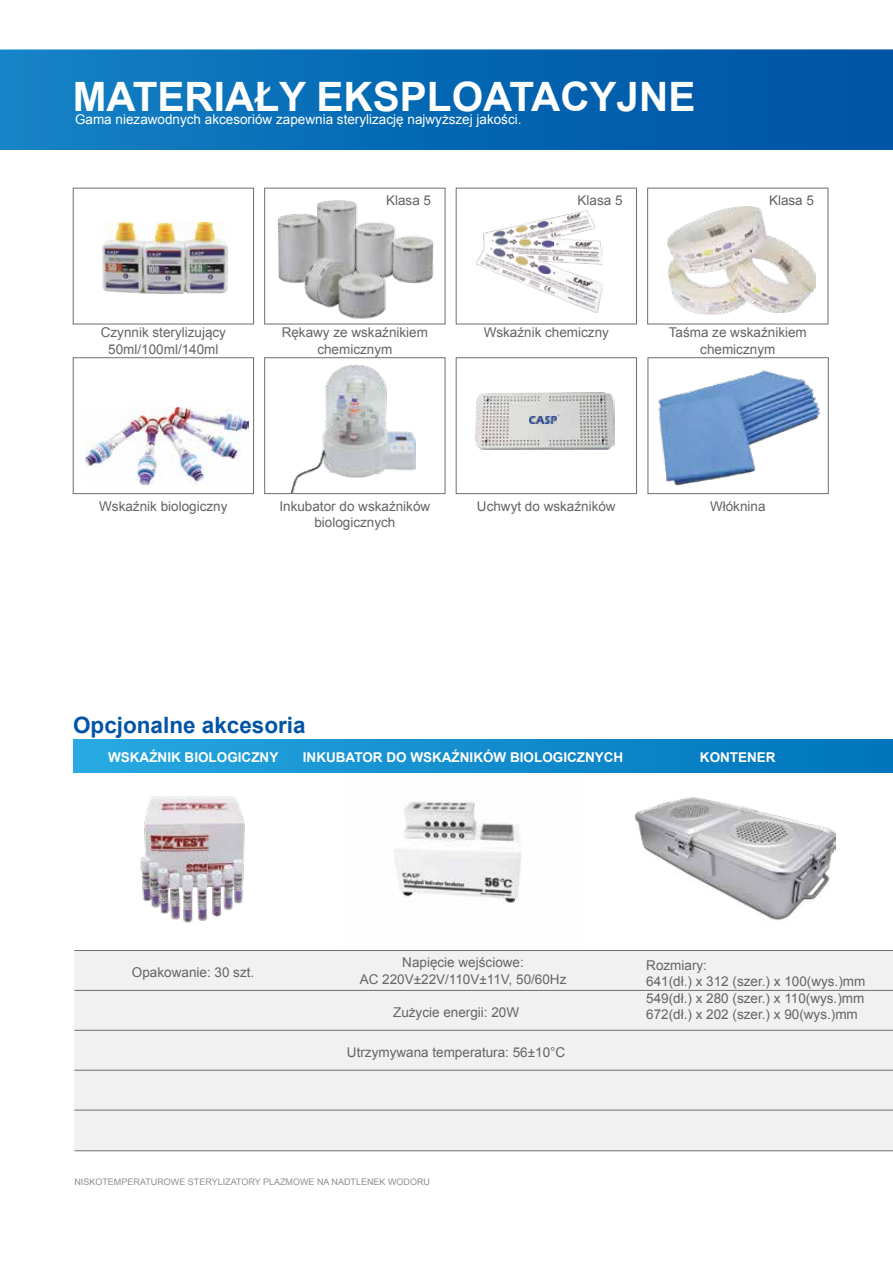
<style>
.page{position:relative;width:893px;height:1263px;background:#fff}
.page>*{position:absolute;margin:0;border:0;box-sizing:border-box;transform-origin:0 0}
.t1{font:700 40.5px "Arial";color:#fff}
.t2{font:700 22.5px "Arial";color:#0054a6}
.t3{font:13.5px/16.2px "Arial";color:#636466;text-align:center}
.t4{font:13.5px "Arial";color:#fff}
.t5{font:700 13.5px "Arial";color:#fff}
.t6{font:9px "Arial";color:#8d9090}
</style>
<div class="page">
<div style="left:74px;top:950px;width:819px;height:200px;background:#f1f1f2"></div>
<div style="left:73px;top:740px;width:820px;height:32px;background:linear-gradient(to right,#28a9e1,#0073bb)"></div>
<hr style="left:74px;top:950px;width:819px;height:1px;background:#6d6e71">
<hr style="left:74px;top:990px;width:819px;height:1px;background:#6d6e71">
<hr style="left:74px;top:1030px;width:819px;height:1px;background:#6d6e71">
<hr style="left:74px;top:1070px;width:819px;height:1px;background:#6d6e71">
<hr style="left:74px;top:1110px;width:819px;height:1px;background:#6d6e71">
<hr style="left:74px;top:1150px;width:819px;height:1px;background:#6d6e71">
<div style="left:0;top:50px;width:893px;height:99px;background:linear-gradient(to right,#1181c4,#0050a2)"></div>
<div style="left:73px;top:188px;width:181px;height:136px;background:#fff;border:1px solid #6d6e71"></div>
<div style="left:456px;top:188px;width:181px;height:136px;background:#fff;border:1px solid #6d6e71"></div>
<img style="left:277px;top:200px;width:157px;height:119px">
<div style="left:264px;top:188px;width:181px;height:136px;border:1px solid #6d6e71"></div>
<div style="left:647px;top:188px;width:181px;height:136px;background:#fff;border:1px solid #6d6e71"></div>
<div style="left:73px;top:357px;width:181px;height:137px;background:#fff;border:1px solid #6d6e71"></div>
<div style="left:264px;top:357px;width:181px;height:137px;background:#fff;border:1px solid #6d6e71"></div>
<div style="left:456px;top:357px;width:181px;height:137px;background:#fff;border:1px solid #6d6e71"></div>
<img style="left:658px;top:370px;width:162px;height:116px">
<div style="left:648px;top:357px;width:181px;height:137px;border:1px solid #6d6e71"></div>
<img style="left:103px;top:222px;width:125px;height:72px">
<img style="left:85px;top:408px;width:163px;height:77px">
<img style="left:290px;top:364px;width:125px;height:129px">
<img style="left:667px;top:206px;width:148px;height:109px">
<img style="left:476px;top:210px;width:126px;height:103px">
<img style="left:494px;top:222px;width:60px;height:51px">
<img style="left:140px;top:796px;width:105px;height:127px">
<img style="left:394px;top:800px;width:128px;height:104px">
<img style="left:475px;top:393px;width:139px;height:56px">
<img style="left:529px;top:416px;width:28px;height:8px">
<img style="left:635px;top:798px;width:200px;height:119px">
<h1 class="t1" style="left:73px;top:70px;width:624px">MATERIAŁY EKSPLOATACYJNE</h1>
<p class="t4" style="left:75px;top:110px;width:448px">Gama niezawodnych akcesoriów zapewnia sterylizację najwyższej jakości.</p>
<p class="t3" style="left:386px;top:193px;width:47px">Klasa 5</p>
<p class="t3" style="left:578px;top:193px;width:47px">Klasa 5</p>
<p class="t3" style="left:769px;top:193px;width:47px">Klasa 5</p>
<p class="t3" style="left:101px;top:325px;width:127px">Czynnik sterylizujący<br>50ml/100ml/140ml</p>
<p class="t3" style="left:282px;top:325px;width:148px">Rękawy ze wskaźnikiem chemicznym</p>
<p class="t3" style="left:484px;top:325px;width:127px">Wskaźnik chemiczny</p>
<p class="t3" style="left:669px;top:325px;width:140px">Taśma ze wskaźnikiem chemicznym</p>
<p class="t3" style="left:99px;top:498px;width:130px">Wskaźnik biologiczny</p>
<p class="t3" style="left:279px;top:498px;width:152px">Inkubator do wskaźników biologicznych</p>
<p class="t3" style="left:477px;top:498px;width:140px">Uchwyt do wskaźników</p>
<p class="t3" style="left:710px;top:498px;width:57px">Włóknina</p>
<h2 class="t2" style="left:73px;top:710px;width:234px">Opcjonalne akcesoria</h2>
<p class="t5" style="left:108px;top:748px;width:172px">WSKAŹNIK BIOLOGICZNY</p>
<p class="t5" style="left:303px;top:748px;width:322px">INKUBATOR DO WSKAŹNIKÓW BIOLOGICZNYCH</p>
<p class="t5" style="left:700px;top:748px;width:77px">KONTENER</p>
<p class="t3" style="left:132px;top:964px;width:124px">Opakowanie: 30 szt.</p>
<p class="t3" style="left:360px;top:955px;width:208px">Napięcie wejściowe:<br>AC 220V±22V/110V±11V, 50/60Hz</p>
<p class="t3" style="left:393px;top:1004px;width:128px">Zużycie energii: 20W</p>
<p class="t3" style="left:347px;top:1044px;width:220px">Utrzymywana temperatura: 56±10°C</p>
<p class="t6" style="left:74px;top:1176px;width:357px">NISKOTEMPERATUROWE STERYLIZATORY PLAZMOWE NA NADTLENEK WODORU</p>
<p class="t3" style="left:646px;top:957px;width:221px;text-align:left">Rozmiary:<br>641(dł.) x 312 (szer.) x 100(wys.)mm<br>549(dł.) x 280 (szer.) x 110(wys.)mm<br>672(dł.) x 202 (szer.) x 90(wys.)mm</p>
</div>
